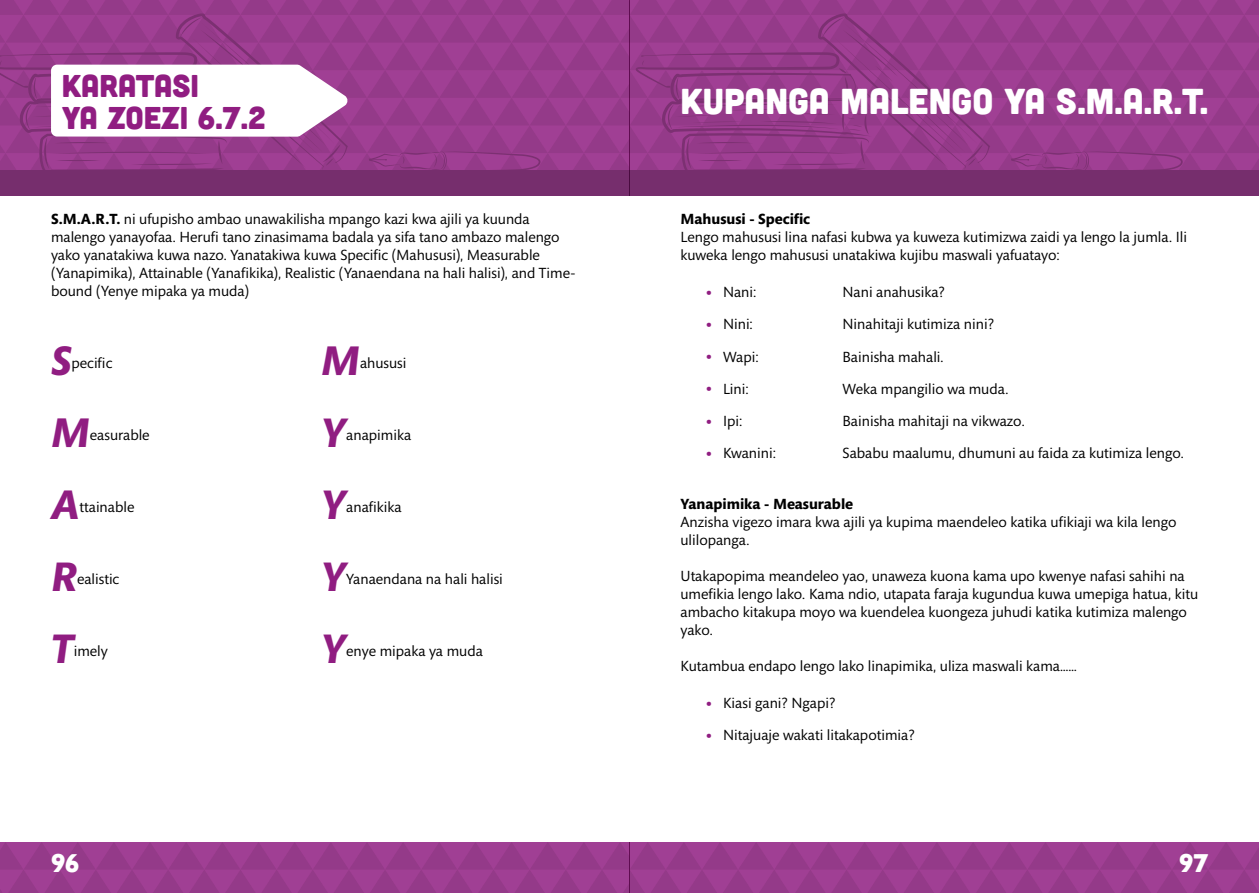
<style>
.page{position:relative;width:1259px;height:893px;background:#fff}
.page>*{position:absolute;margin:0;border:0;box-sizing:border-box;transform-origin:0 0}
.t1{font:italic 700 42px "Mundo Sans Std";color:#901d81}
.t2{font:36px "Cubano";color:#fff}
.t3{font:31.5px/31.5px "Cubano";color:#901d81}
.t4{font:25.5px "Cubano";color:#fff}
.t5{font:15px/18px "Mundo Sans Std";color:#000}
.t6{font:700 15px "Mundo Sans Std";color:#000}
.s1{font-weight:700}
.s2{font-weight:500;font-size:18px;color:#901d81}
</style>
<div class="page">
<div style="left:629px;top:0;width:630px;height:196px;background:#762e6d"></div>
<div style="left:0;top:0;width:629px;height:196px;background:#762e6d"></div>
<div style="left:0;top:842px;width:629px;height:51px;background:#9e3e91"></div>
<div style="left:629px;top:842px;width:630px;height:51px;background:#9e3e92"></div>
<svg style="left:0;top:0;width:1259px;height:181px;background:#9f4b94"></svg>
<h3 class="t3" style="left:62px;top:69px;width:206px">KARATASI<br>YA ZOEZI 6.7.2</h3>
<p class="t5" style="left:51px;top:210px;width:526px"><span class="s1">S.M.A.R.T.</span> ni ufupisho ambao unawakilisha mpango kazi kwa ajili ya kuunda malengo yanayofaa. Herufi tano zinasimama badala ya sifa tano ambazo malengo yako yanatakiwa kuwa nazo. Yanatakiwa kuwa Specific (Mahususi), Measurable (Yanapimika), Attainable (Yanafikika), Realistic (Yanaendana na hali halisi), and Time&shy;bound (Yenye mipaka ya muda)</p>
<h1 class="t1" style="left:51px;top:338px;width:22px">S</h1>
<p class="t5" style="left:72px;top:354px;width:42px">pecific</p>
<h1 class="t1" style="left:321px;top:338px;width:40px">M</h1>
<p class="t5" style="left:360px;top:354px;width:48px">ahususi</p>
<h1 class="t1" style="left:51px;top:410px;width:40px">M</h1>
<p class="t5" style="left:90px;top:426px;width:61px">easurable</p>
<h1 class="t1" style="left:321px;top:410px;width:27px">Y</h1>
<p class="t5" style="left:346px;top:426px;width:66px">anapimika</p>
<h1 class="t1" style="left:51px;top:482px;width:30px">A</h1>
<p class="t5" style="left:80px;top:498px;width:56px">ttainable</p>
<h1 class="t1" style="left:321px;top:482px;width:27px">Y</h1>
<p class="t5" style="left:346px;top:498px;width:57px">anafikika</p>
<h1 class="t1" style="left:51px;top:554px;width:28px">R</h1>
<p class="t5" style="left:77px;top:570px;width:44px">ealistic</p>
<h1 class="t1" style="left:321px;top:554px;width:27px">Y</h1>
<p class="t5" style="left:346px;top:570px;width:158px">Yanaendana na hali halisi</p>
<h1 class="t1" style="left:51px;top:626px;width:24px">T</h1>
<p class="t5" style="left:74px;top:642px;width:36px">imely</p>
<h1 class="t1" style="left:321px;top:626px;width:27px">Y</h1>
<p class="t5" style="left:346px;top:642px;width:138px">enye mipaka ya muda</p>
<h2 class="t2" style="left:680px;top:78px;width:529px">KUPANGA MALENGO YA S.M.A.R.T.</h2>
<p class="t6" style="left:680px;top:210px;width:131px">Mahususi - Specific</p>
<p class="t5" style="left:680px;top:228px;width:508px">Lengo mahususi lina nafasi kubwa ya kuweza kutimizwa zaidi ya lengo la jumla. Ili kuweka lengo mahususi unatakiwa kujibu maswali yafuatayo:</p>
<p class="t5" style="left:706px;top:283px;width:52px"><span class="s2">•</span> Nani:</p>
<p class="t5" style="left:842px;top:283px;width:104px">Nani anahusika?</p>
<p class="t5" style="left:706px;top:316px;width:48px"><span class="s2">•</span> Nini:</p>
<p class="t5" style="left:842px;top:316px;width:153px">Ninahitaji kutimiza nini?</p>
<p class="t5" style="left:706px;top:348px;width:54px"><span class="s2">•</span> Wapi:</p>
<p class="t5" style="left:842px;top:348px;width:103px">Bainisha mahali.</p>
<p class="t5" style="left:706px;top:380px;width:44px"><span class="s2">•</span> Lini:</p>
<p class="t5" style="left:842px;top:380px;width:167px">Weka mpangilio wa muda.</p>
<p class="t5" style="left:706px;top:412px;width:38px"><span class="s2">•</span> Ipi:</p>
<p class="t5" style="left:842px;top:412px;width:184px">Bainisha mahitaji na vikwazo.</p>
<p class="t5" style="left:706px;top:445px;width:71px"><span class="s2">•</span> Kwanini:</p>
<p class="t5" style="left:842px;top:445px;width:343px">Sababu maalumu, dhumuni au faida za kutimiza lengo.</p>
<p class="t6" style="left:680px;top:495px;width:174px">Yanapimika - Measurable</p>
<p class="t5" style="left:680px;top:513px;width:497px">Anzisha vigezo imara kwa ajili ya kupima maendeleo katika ufikiaji wa kila lengo ulilopanga.</p>
<p class="t5" style="left:680px;top:567px;width:519px">Utakapopima meandeleo yao, unaweza kuona kama upo kwenye nafasi sahihi na umefikia lengo lako. Kama ndio, utapata faraja kugundua kuwa umepiga hatua, kitu ambacho kitakupa moyo wa kuendelea kuongeza juhudi katika kutimiza malengo yako.</p>
<p class="t5" style="left:680px;top:657px;width:398px">Kutambua endapo lengo lako linapimika, uliza maswali kama……</p>
<p class="t5" style="left:706px;top:694px;width:131px"><span class="s2">•</span> Kiasi gani? Ngapi?</p>
<p class="t5" style="left:706px;top:727px;width:210px"><span class="s2">•</span> Nitajuaje wakati litakapotimia?</p>
<h3 class="t4" style="left:51px;top:847px;width:30px">96</h3>
<h3 class="t4" style="left:1179px;top:847px;width:30px">97</h3>
</div>
